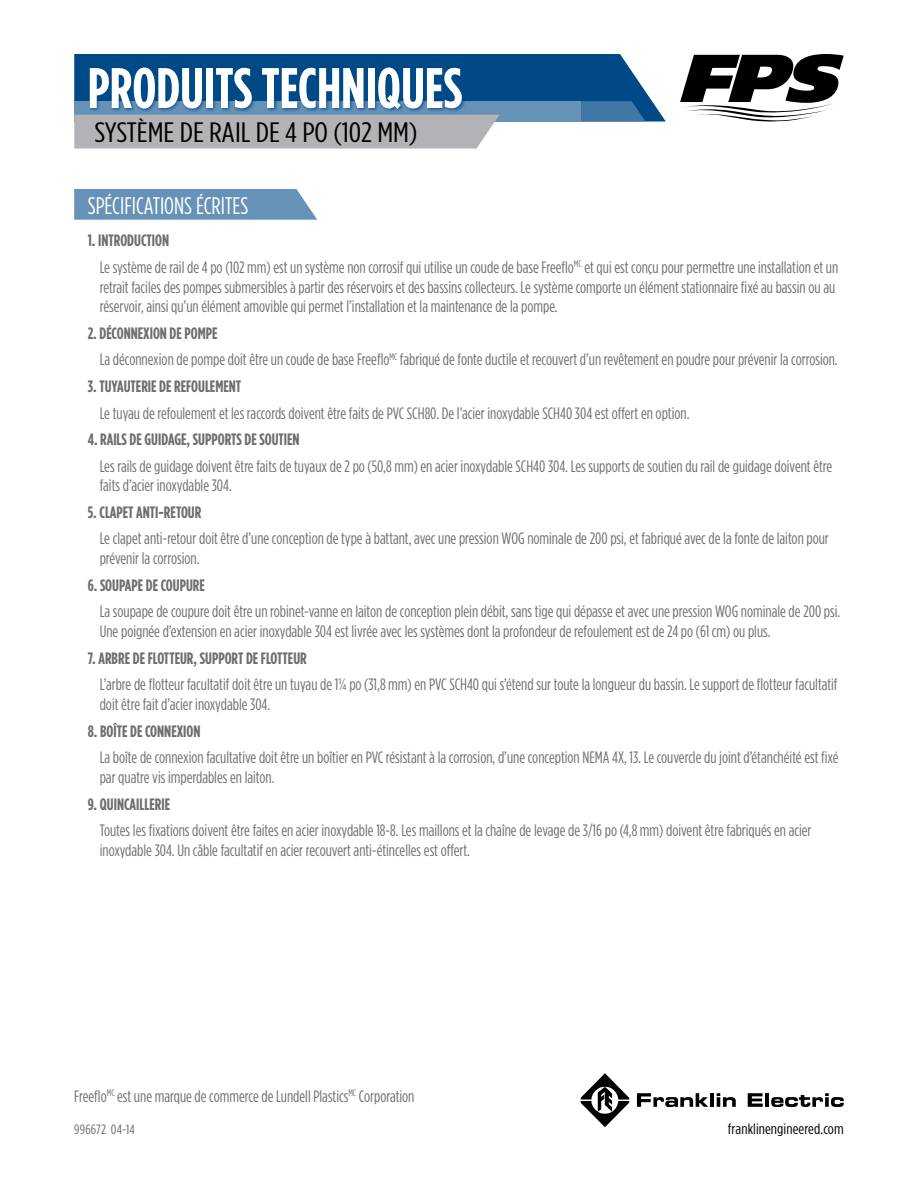
<style>
.page{position:relative;width:918px;height:1188px;background:#fff}
.page>*{position:absolute;margin:0;border:0;box-sizing:border-box;transform-origin:0 0}
.t1{font:700 57px "Gotham Condensed";color:#fff}
.t2{font:28.05px "Gotham Condensed";color:#000;scale:1.18 1}
.t3{font:24px "Gotham Condensed";color:#fff}
.t4{font:16.5px/19.8px "Gotham Condensed";color:#6d6e71}
.t5{font:700 16.5px "Gotham Condensed";color:#6d6e71}
.t6{font:14.85px "Gotham Condensed";letter-spacing:.005em;color:#000;scale:1.11 1}
.t7{font:13.5px "Gotham Condensed";letter-spacing:.01em;color:#6d6e71;scale:1.11 1}
.s1{font-weight:700}
</style>
<div class="page">
<svg style="left:637px;top:1093px;width:71px;height:14px"></svg>
<hr style="left:710px;top:1093px;width:4px;height:14px;background:#000">
<svg style="left:717px;top:1093px;width:19px;height:14px"></svg>
<svg style="left:748px;top:1093px;width:15px;height:14px"></svg>
<hr style="left:765px;top:1093px;width:4px;height:14px;background:#000">
<svg style="left:771px;top:1093px;width:73px;height:14px"></svg>
<svg style="left:581px;top:1073px;width:48px;height:54px"></svg>
<svg style="left:74px;top:54px;width:592px;height:94px"></svg>
<svg style="left:680px;top:54px;width:164px;height:68px"></svg>
<div style="left:88px;top:65px;width:379px;height:48px;background:#004987;opacity:.85"></div>
<svg style="left:74px;top:189px;width:243px;height:31px;background:#6e97ba"></svg>
<h1 class="t1" style="left:88px;top:55px;width:376px">PRODUITS TECHNIQUES</h1>
<h2 class="t2" style="left:94px;top:116px;width:275px">SYSTÈME DE RAIL DE 4 PO (102 MM)</h2>
<h3 class="t3" style="left:88px;top:192px;width:162px">SPÉCIFICATIONS ÉCRITES</h3>
<p class="t4" style="left:100px;top:227px;width:740px;line-height:26.5px;text-indent:-12px"><span class="s1">1. INTRODUCTION<br></span>Le système de rail de 4 po (102 mm) est un système non corrosif qui utilise un coude de base Freeflo<sup>MC</sup> et qui est conçu pour permettre une installation et un</p>
<p class="t4" style="left:100px;top:277px;width:737px">retrait faciles des pompes submersibles à partir des réservoirs et des bassins collecteurs. Le système comporte un élément stationnaire fixé au bassin ou au réservoir, ainsi qu’un élément amovible qui permet l’installation et la maintenance de la pompe.</p>
<p class="t4" style="left:100px;top:320px;width:739px;line-height:26.5px;text-indent:-12px"><span class="s1">2. DÉCONNEXION DE POMPE<br></span>La déconnexion de pompe doit être un coude de base Freeflo<sup>MC</sup> fabriqué de fonte ductile et recouvert d’un revêtement en poudre pour prévenir la corrosion.</p>
<p class="t5" style="left:88px;top:376px;width:155px">3. TUYAUTERIE DE REFOULEMENT</p>
<p class="t4" style="left:100px;top:403px;width:591px">Le tuyau de refoulement et les raccords doivent être faits de PVC SCH80. De l’acier inoxydable SCH40 304 est offert en option.</p>
<p class="t5" style="left:88px;top:430px;width:213px">4. RAILS DE GUIDAGE, SUPPORTS DE SOUTIEN</p>
<p class="t4" style="left:100px;top:456px;width:734px">Les rails de guidage doivent être faits de tuyaux de 2 po (50,8 mm) en acier inoxydable SCH40 304. Les supports de soutien du rail de guidage doivent être faits d’acier inoxydable 304.</p>
<p class="t5" style="left:88px;top:502px;width:115px">5. CLAPET ANTI-RETOUR</p>
<p class="t4" style="left:100px;top:529px;width:731px">Le clapet anti-retour doit être d’une conception de type à battant, avec une pression WOG nominale de 200 psi, et fabriqué avec de la fonte de laiton pour prévenir la corrosion.</p>
<p class="t5" style="left:88px;top:575px;width:119px">6. SOUPAPE DE COUPURE</p>
<p class="t4" style="left:100px;top:602px;width:742px">La soupape de coupure doit être un robinet-vanne en laiton de conception plein débit, sans tige qui dépasse et avec une pression WOG nominale de 200 psi.<br>Une poignée d’extension en acier inoxydable 304 est livrée avec les systèmes dont la profondeur de refoulement est de 24 po (61 cm) ou plus.</p>
<p class="t5" style="left:88px;top:648px;width:221px">7. ARBRE DE FLOTTEUR, SUPPORT DE FLOTTEUR</p>
<p class="t4" style="left:100px;top:674px;width:739px">L’arbre de flotteur facultatif doit être un tuyau de 1¼ po (31,8 mm) en PVC SCH40 qui s’étend sur toute la longueur du bassin. Le support de flotteur facultatif doit être fait d’acier inoxydable 304.</p>
<p class="t5" style="left:88px;top:721px;width:114px">8. BOÎTE DE CONNEXION</p>
<p class="t4" style="left:100px;top:747px;width:740px">La boîte de connexion facultative doit être un boîtier en PVC résistant à la corrosion, d’une conception NEMA 4X, 13. Le couvercle du joint d’étanchéité est fixé par quatre vis imperdables en laiton.</p>
<p class="t5" style="left:88px;top:794px;width:84px">9. QUINCAILLERIE</p>
<p class="t4" style="left:100px;top:820px;width:713px">Toutes les fixations doivent être faites en acier inoxydable 18-8. Les maillons et la chaîne de levage de 3/16 po (4,8 mm) doivent être fabriqués en acier inoxydable 304. Un câble facultatif en acier recouvert anti-étincelles est offert.</p>
<p class="t4" style="left:74px;top:1086px;width:342px">Freeflo<sup>MC</sup> est une marque de commerce de Lundell Plastics<sup>MC</sup> Corporation</p>
<p class="t7" style="left:74px;top:1122px;width:56px">996672 04-14</p>
<p class="t6" style="left:728px;top:1120px;width:106px">franklinengineered.com</p>
</div>
